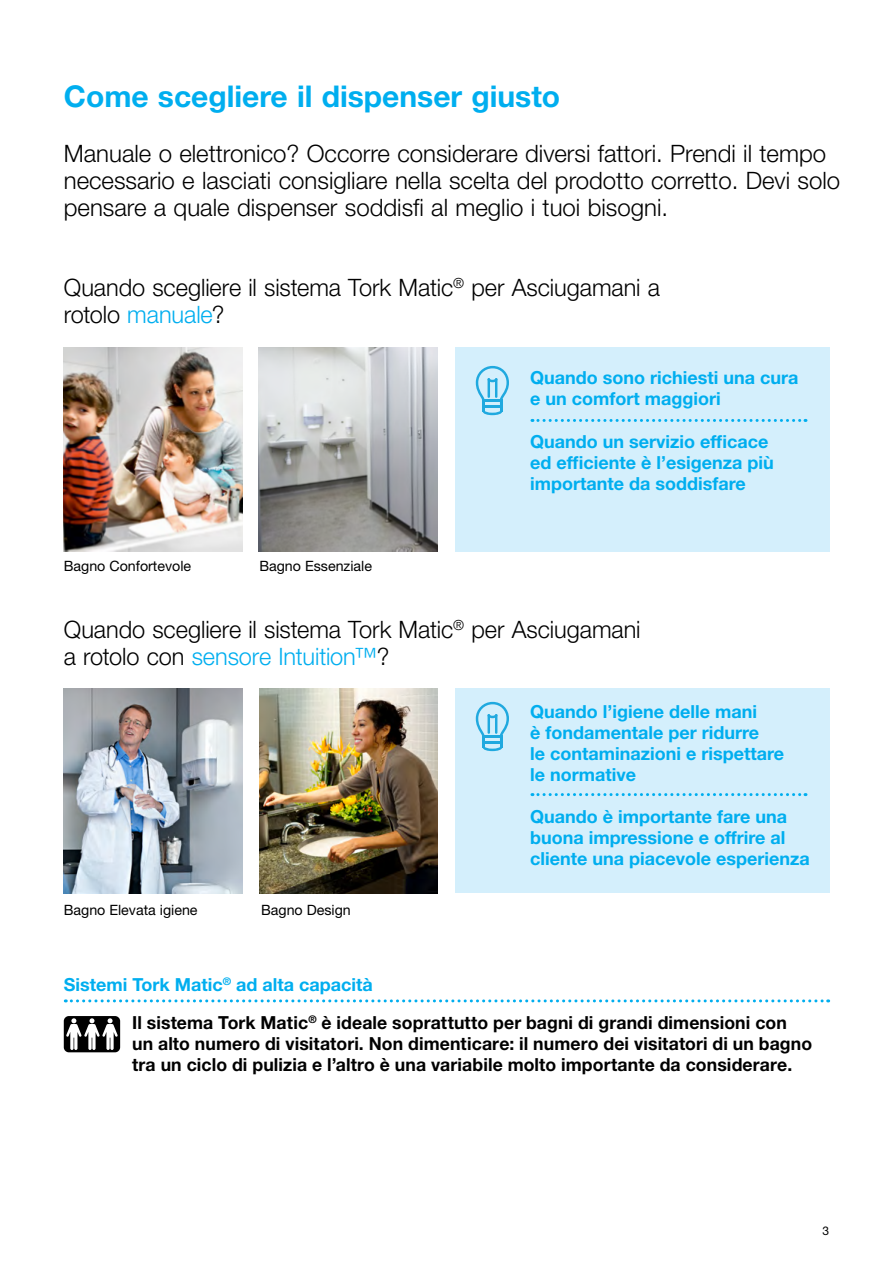
<style>
.page{position:relative;width:893px;height:1263px;background:#fff}
.page>*{position:absolute;margin:0;border:0;box-sizing:border-box;transform-origin:0 0}
.t1{font:700 30px "Helvetica Neue LT Std";color:#00aeef}
.t2{font:300 24px/27px "Helvetica Neue LT Std";color:#000}
.t3{font:700 18px/21px "Helvetica Neue LT Std";color:#00aeef}
.t4{font:700 18px/21px "Helvetica Neue LT Std";letter-spacing:.005em;color:#000}
.t5{font:14.25px "Helvetica Neue LT Std";color:#000}
.t6{font:12px "Helvetica Neue LT Std";color:#000}
.s1{color:#00aeef}
</style>
<div class="page">
<img style="left:259px;top:347px;width:179px;height:204px">
<div style="left:64px;top:1016px;width:56px;height:36px;background:#000;border-radius:5px"></div>
<svg style="left:66px;top:1018px;width:52px;height:32px"></svg>
<img style="left:259px;top:689px;width:179px;height:204px">
<img style="left:64px;top:689px;width:178px;height:204px">
<img style="left:64px;top:347px;width:178px;height:204px">
<div style="left:455px;top:347px;width:374px;height:204px;background:#d4effc"></div>
<div style="left:455px;top:689px;width:374px;height:204px;background:#d4effc"></div>
<svg style="left:65px;top:999px;width:764px;height:3px"></svg>
<svg style="left:532px;top:419px;width:274px;height:3px"></svg>
<svg style="left:476px;top:366px;width:33px;height:49px"></svg>
<svg style="left:532px;top:793px;width:274px;height:3px"></svg>
<svg style="left:476px;top:702px;width:33px;height:49px"></svg>
<p class="t1" style="left:64px;top:78px;width:498px">Come scegliere il dispenser giusto</p>
<p class="t2" style="left:64px;top:139px;width:778px">Manuale o elettronico? Occorre considerare diversi fattori. Prendi il tempo necessario e lasciati consigliare nella scelta del prodotto corretto. Devi solo pensare a quale dispenser soddisfi al meglio i tuoi bisogni.</p>
<p class="t2" style="left:64px;top:273px;width:598px">Quando scegliere il sistema Tork Matic<sup>®</sup> per Asciugamani a rotolo <span class="s1">manuale</span>?</p>
<p class="t5" style="left:64px;top:557px;width:129px">Bagno Confortevole</p>
<p class="t5" style="left:259px;top:557px;width:114px">Bagno Essenziale</p>
<p class="t3" style="left:530px;top:367px;width:270px">Quando sono richiesti una cura e un comfort maggiori</p>
<p class="t3" style="left:530px;top:430px;width:245px">Quando un servizio efficace ed efficiente è l’esigenza più importante da soddisfare</p>
<p class="t2" style="left:64px;top:615px;width:578px">Quando scegliere il sistema Tork Matic<sup>®</sup> per Asciugamani a rotolo con <span class="s1">sensore Intuition™</span>?</p>
<p class="t5" style="left:64px;top:901px;width:135px">Bagno Elevata igiene</p>
<p class="t5" style="left:261px;top:901px;width:91px">Bagno Design</p>
<p class="t3" style="left:64px;top:973px;width:310px">Sistemi Tork Matic<sup>®</sup> ad alta capacità</p>
<p class="t3" style="left:530px;top:701px;width:255px">Quando l’igiene delle mani<br>è fondamentale per ridurre<br>le contaminazioni e rispettare le normative</p>
<p class="t3" style="left:530px;top:806px;width:281px">Quando è importante fare una buona impressione e offrire al cliente una piacevole esperienza</p>
<p class="t4" style="left:132px;top:1011px;width:681px">Il sistema Tork Matic<sup>®</sup> è ideale soprattutto per bagni di grandi dimensioni con un alto numero di visitatori. Non dimenticare: il numero dei visitatori di un bagno tra un ciclo di pulizia e l’altro è una variabile molto importante da considerare.</p>
<p class="t6" style="left:822px;top:1224px;width:8px">3</p>
</div>
